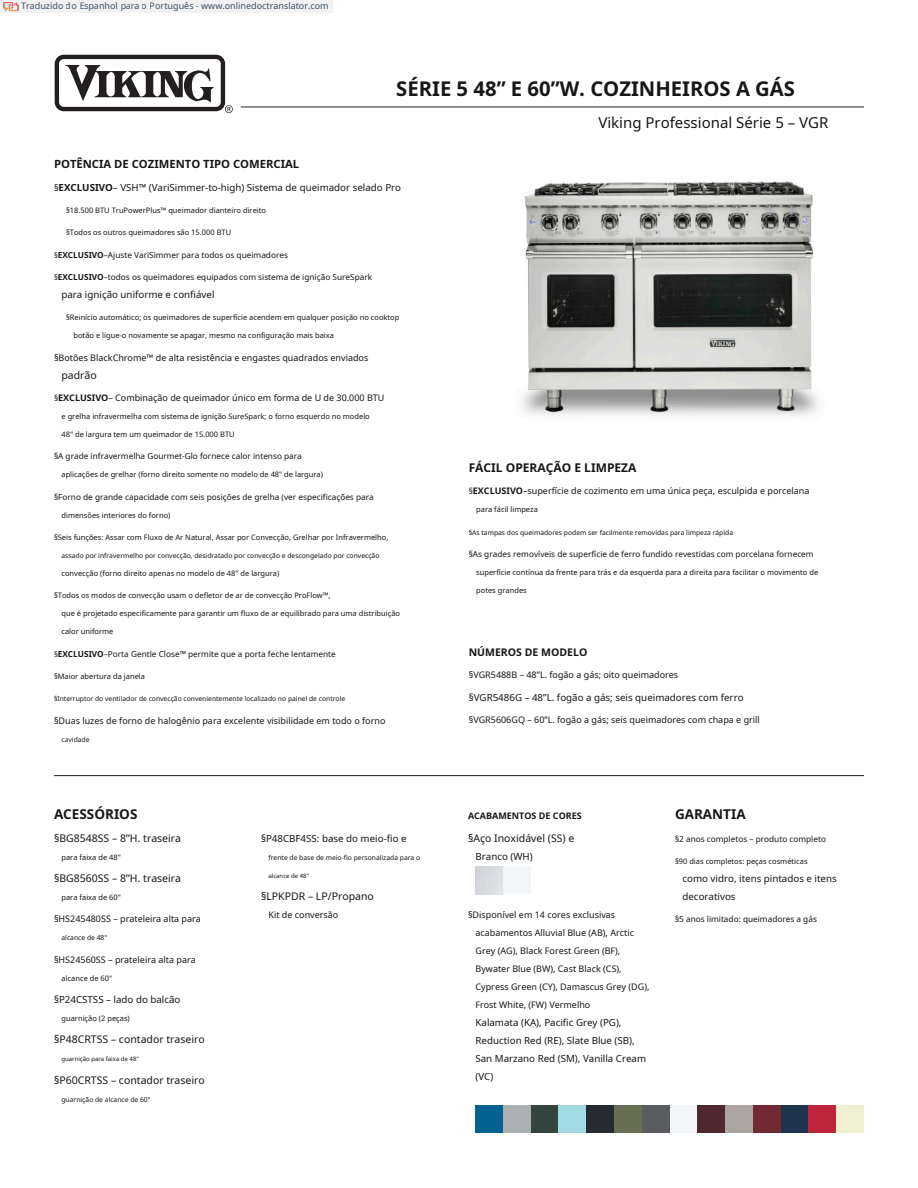
<style>
.page{position:relative;width:918px;height:1188px;background:#fff}
.page>*{position:absolute;margin:0;border:0;box-sizing:border-box;transform-origin:0 0}
.t1{font:700 20.25px "Noto Sans";color:#171615}
.t2{font:15px "Noto Sans";color:#171615}
.t3{font:700 13.5px "Noto Sans";color:#171615}
.t4{font:700 12px "Noto Sans";color:#171615}
.t5{font:700 11.25px "Noto Sans";color:#171615}
.t6{font:10.5px "Noto Sans";color:#171615}
.t7{font:700 10.5px "Noto Sans";color:#171615}
.t8{font:9.75px/18px "Noto Sans";color:#171615}
.t9{font:9px/18px "Noto Sans";color:#171615}
.t10{font:9px "Noto Sans";color:rgb(15 43 70/.8)}
.t11{font:700 9px "Noto Sans";color:#171615}
.t12{font:8.25px "Noto Sans";color:#171615}
.t13{font:7.5px "Noto Sans";color:#171615}
.t14{font:6.75px "Noto Sans";color:#171615}
.t15{font:6px "Noto Sans";color:#171615}
.s1{font-size:9px}
.s2{font-weight:700}
.s3{font-size:7.5px}
.s4{font-size:8.25px}
</style>
<div class="page">
<img style="left:521px;top:181px;width:298px;height:235px">
<hr style="left:241px;top:107px;width:623px;height:1px;background:#231f20">
<svg style="left:55px;top:55px;width:178px;height:58px"></svg>
<hr style="left:54px;top:775px;width:810px;height:1px;background:#231f20">
<div style="left:725px;top:1105px;width:28px;height:27px;background:#ada6a0"></div>
<div style="left:670px;top:1105px;width:27px;height:27px;background:#f3f6f8"></div>
<div style="left:642px;top:1105px;width:28px;height:27px;background:#5b5c5f"></div>
<div style="left:586px;top:1105px;width:28px;height:27px;background:#252c31"></div>
<div style="left:836px;top:1105px;width:28px;height:27px;background:#f0f1d0"></div>
<div style="left:614px;top:1105px;width:28px;height:27px;background:#686f52"></div>
<div style="left:531px;top:1105px;width:27px;height:27px;background:#34453d"></div>
<div style="left:503px;top:1105px;width:28px;height:27px;background:#abb1b2"></div>
<div style="left:558px;top:1105px;width:28px;height:27px;background:#a1dae2"></div>
<div style="left:475px;top:1105px;width:28px;height:27px;background:#066193"></div>
<div style="left:781px;top:1105px;width:27px;height:27px;background:#1e334c"></div>
<div style="left:808px;top:1105px;width:28px;height:27px;background:#c0233c"></div>
<div style="left:753px;top:1105px;width:28px;height:27px;background:#712a33"></div>
<div style="left:697px;top:1105px;width:28px;height:27px;background:#4f272d"></div>
<div style="left:503px;top:866px;width:28px;height:28px;background:#f3f6f8"></div>
<div style="left:0;top:0;width:333px;height:14px;background:#f2f2f2"></div>
<img style="left:4px;top:2px;width:15px;height:12px">
<p class="t10" style="left:21px;top:-1px;width:309px">Traduzido do Espanhol para o Português - www.onlinedoctranslator.com</p>
<h1 class="t1" style="left:396px;top:75px;width:400px">SÉRIE 5 48” E 60”W. COZINHEIROS A GÁS</h1>
<h2 class="t2" style="left:598px;top:112px;width:232px">Viking Professional Série 5 – VGR</h2>
<h3 class="t5" style="left:54px;top:156px;width:247px">POTÊNCIA DE COZIMENTO TIPO COMERCIAL</h3>
<h3 class="t8" style="left:54px;top:178px;width:349px"><span class="s1">§</span><span class="s2">EXCLUSIVO</span>– VSH™ (VariSimmer-to-high) Sistema de queimador selado Pro</h3>
<p class="t13" style="left:66px;top:205px;width:202px">§18.500 BTU TruPowerPlus™ queimador dianteiro direito</p>
<p class="t13" style="left:66px;top:227px;width:167px">§Todos os outros queimadores são 15.000 BTU</p>
<p class="t12" style="left:54px;top:249px;width:236px"><span class="s3">§</span><span class="s2">EXCLUSIVO</span>–Ajuste VariSimmer para todos os queimadores</p>
<p class="t12" style="left:54px;top:271px;width:320px"><span class="s3">§</span><span class="s2">EXCLUSIVO</span>–todos os queimadores equipados com sistema de ignição SureSpark</p>
<h3 class="t8" style="left:62px;top:285px;width:155px">para ignição uniforme e confiável</h3>
<p class="t13" style="left:66px;top:312px;width:335px">§Reinício automático; os queimadores de superfície acendem em qualquer posição no cooktop</p>
<p class="t13" style="left:74px;top:330px;width:262px">botão e ligue-o novamente se apagar, mesmo na configuração mais baixa</p>
<p class="t9" style="left:54px;top:348px;width:316px">§Botões BlackChrome™ de alta resistência e engastes quadrados enviados</p>
<h3 class="t6" style="left:62px;top:367px;width:37px">padrão</h3>
<p class="t9" style="left:54px;top:389px;width:332px"><span class="s4">§</span><span class="s2">EXCLUSIVO</span>– Combinação de queimador único em forma de U de 30.000 BTU</p>
<p class="t13" style="left:62px;top:411px;width:310px">e grelha infravermelha com sistema de ignição SureSpark; o forno esquerdo no modelo</p>
<p class="t13" style="left:62px;top:429px;width:175px">48" de largura tem um queimador de 15.000 BTU</p>
<p class="t12" style="left:54px;top:451px;width:249px">§A grade infravermelha Gourmet-Glo fornece calor intenso para</p>
<p class="t13" style="left:62px;top:469px;width:263px">aplicações de grelhar (forno direito somente no modelo de 48" de largura)</p>
<p class="t12" style="left:54px;top:491px;width:321px">§Forno de grande capacidade com seis posições de grelha (ver especificações para</p>
<p class="t13" style="left:62px;top:510px;width:111px">dimensões interiores do forno)</p>
<p class="t13" style="left:54px;top:532px;width:336px">§Seis funções: Assar com Fluxo de Ar Natural, Assar por Convecção, Grelhar por Infravermelho,</p>
<p class="t14" style="left:62px;top:551px;width:320px">assado por infravermelho por convecção, desidratado por convecção e descongelado por convecção</p>
<p class="t13" style="left:62px;top:568px;width:219px">convecção (forno direito apenas no modelo de 48" de largura)</p>
<p class="t13" style="left:54px;top:590px;width:278px">§Todos os modos de convecção usam o defletor de ar de convecção ProFlow™,</p>
<p class="t13" style="left:62px;top:608px;width:340px">que é projetado especificamente para garantir um fluxo de ar equilibrado para uma distribuição</p>
<p class="t13" style="left:62px;top:626px;width:53px">calor uniforme</p>
<p class="t12" style="left:54px;top:648px;width:283px"><span class="s3">§</span><span class="s2">EXCLUSIVO</span>–Porta Gentle Close™ permite que a porta feche lentamente</p>
<p class="t13" style="left:54px;top:671px;width:93px">§Maior abertura da janela</p>
<p class="t14" style="left:54px;top:694px;width:293px">§Interruptor do ventilador de convecção convenientemente localizado no painel de controle</p>
<p class="t9" style="left:54px;top:711px;width:333px">§Duas luzes de forno de halogênio para excelente visibilidade em todo o forno</p>
<p class="t14" style="left:62px;top:734px;width:30px">cavidade</p>
<h3 class="t4" style="left:469px;top:459px;width:169px">FÁCIL OPERAÇÃO E LIMPEZA</h3>
<p class="t9" style="left:469px;top:482px;width:342px"><span class="s4">§</span><span class="s2">EXCLUSIVO</span>–superfície de cozimento em uma única peça, esculpida e porcelana</p>
<p class="t13" style="left:476px;top:504px;width:63px">para fácil limpeza</p>
<p class="t14" style="left:469px;top:528px;width:266px">§As tampas dos queimadores podem ser facilmente removidas para limpeza rápida</p>
<p class="t12" style="left:469px;top:548px;width:346px">§As grades removíveis de superfície de ferro fundido revestidas com porcelana fornecem</p>
<p class="t13" style="left:476px;top:567px;width:344px">superfície contínua da frente para trás e da esquerda para a direita para facilitar o movimento de</p>
<p class="t13" style="left:476px;top:585px;width:52px">potes grandes</p>
<h3 class="t7" style="left:469px;top:645px;width:120px">NÚMEROS DE MODELO</h3>
<p class="t9" style="left:469px;top:666px;width:211px">§VGR5488B – 48”L. fogão a gás; oito queimadores</p>
<h3 class="t8" style="left:469px;top:688px;width:276px">§VGR5486G – 48”L. fogão a gás; seis queimadores com ferro</h3>
<p class="t9" style="left:469px;top:711px;width:293px">§VGR5606GQ – 60”L. fogão a gás; seis queimadores com chapa e grill</p>
<h3 class="t3" style="left:54px;top:805px;width:85px">ACESSÓRIOS</h3>
<p class="t11" style="left:468px;top:810px;width:115px">ACABAMENTOS DE CORES</p>
<h3 class="t6" style="left:468px;top:830px;width:108px">§Aço Inoxidável (SS) e</h3>
<h3 class="t3" style="left:675px;top:805px;width:72px">GARANTIA</h3>
<h3 class="t6" style="left:54px;top:830px;width:129px">§BG8548SS – 8”H. traseira</h3>
<h3 class="t8" style="left:261px;top:829px;width:147px">§P48CBF4SS: base do meio-fio e</h3>
<p class="t12" style="left:675px;top:833px;width:153px">§2 anos completos – produto completo</p>
<p class="t13" style="left:62px;top:852px;width:61px">para faixa de 48"</p>
<p class="t14" style="left:268px;top:852px;width:153px">frente de base de meio-fio personalizada para o</p>
<p class="t15" style="left:268px;top:871px;width:42px">alcance de 48"</p>
<h3 class="t8" style="left:476px;top:847px;width:59px">Branco (WH)</h3>
<p class="t13" style="left:675px;top:856px;width:134px">§90 dias completos: peças cosméticas</p>
<h3 class="t6" style="left:54px;top:871px;width:129px">§BG8560SS – 8”H. traseira</h3>
<h3 class="t8" style="left:682px;top:869px;width:156px">como vidro, itens pintados e itens</h3>
<p class="t13" style="left:62px;top:892px;width:61px">para faixa de 60"</p>
<h3 class="t6" style="left:261px;top:889px;width:114px">§LPKPDR – LP/Propano</h3>
<h3 class="t8" style="left:682px;top:887px;width:55px">decorativos</h3>
<p class="t9" style="left:54px;top:910px;width:148px">§HS245480SS – prateleira alta para</p>
<p class="t9" style="left:268px;top:906px;width:71px">Kit de conversão</p>
<p class="t9" style="left:476px;top:905px;width:175px;text-indent:-8px">§Disponível em 14 cores exclusivas acabamentos Alluvial Blue (AB), Arctic Grey (AG), Black Forest Green (BF), Bywater Blue (BW), Cast Black (CS), Cypress Green (CY), Damascus Grey (DG), Frost White, (FW) Vermelho</p>
<h3 class="t8" style="left:476px;top:1013px;width:172px">Kalamata (KA), Pacific Grey (PG),<br>Reduction Red (RE), Slate Blue (SB),<br>San Marzano Red (SM), Vanilla Cream (VC)</h3>
<p class="t12" style="left:675px;top:913px;width:143px">§5 anos limitado: queimadores a gás</p>
<p class="t14" style="left:62px;top:933px;width:47px">alcance de 48"</p>
<p class="t9" style="left:54px;top:950px;width:143px">§HS24560SS – prateleira alta para</p>
<p class="t13" style="left:62px;top:973px;width:52px">alcance de 60"</p>
<h3 class="t8" style="left:54px;top:990px;width:128px">§P24CSTSS – lado do balcão</h3>
<p class="t13" style="left:62px;top:1013px;width:70px">guarnição (2 peças)</p>
<h3 class="t6" style="left:54px;top:1032px;width:152px">§P48CRTSS – contador traseiro</h3>
<p class="t15" style="left:62px;top:1055px;width:79px">guarnição para faixa de 48"</p>
<h3 class="t6" style="left:54px;top:1072px;width:152px">§P60CRTSS – contador traseiro</h3>
<p class="t14" style="left:62px;top:1094px;width:91px">guarnição de alcance de 60"</p>
</div>
